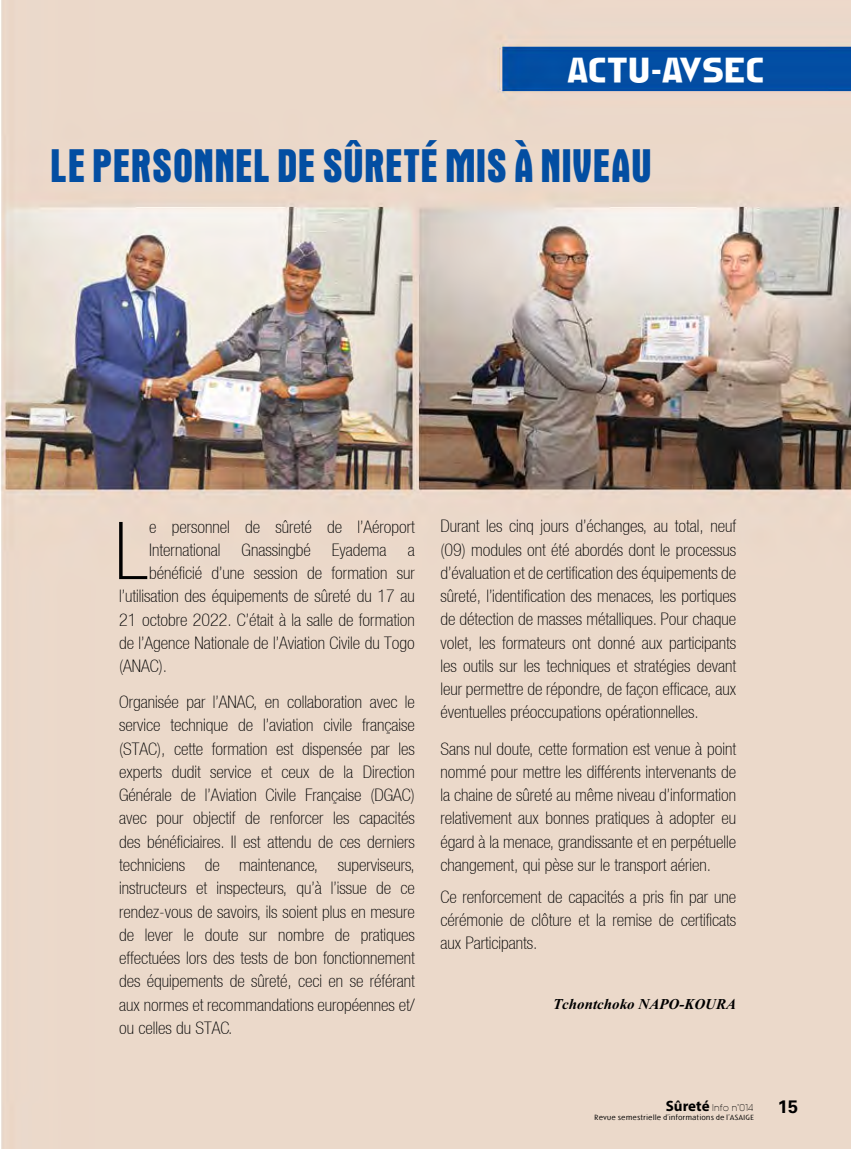
<style>
.page{position:relative;width:851px;height:1149px;background:#fff}
.page>*{position:absolute;margin:0;border:0;box-sizing:border-box;transform-origin:0 0}
.t1{font:79.2px "Context Reprise Thin Cond S Si Normal";color:#000;scale:1.04 1}
.t2{font:36px "OPTI Aurora Grotesk Nine";color:#034ea2;scale:.95 1}
.t3{font:33.75px "Agate SSK";color:#fff;scale:1.2 1}
.t4{font:700 18px "Univers";color:#000}
.t5{font:17.25px/23.2px "Context Reprise Thin Cond S Si Normal";color:#000;text-align:justify;scale:1.04 1}
.t6{font:italic 700 15px "Times New Roman";color:#000}
.t7{font:9px "Avant";color:#000}
.t8{font:300 7.2px "Linotype Spitz";color:#000;scale:1.25 1}
.s1{font-family:"Myriad Pro";font-weight:700;font-size:15px}
</style>
<div class="page">
<img style="left:1px;top:0;width:849px;height:1148px">
<h3 class="t3" style="left:567px;top:51px;width:18px">ACTU</h3>
<h3 class="t3" style="left:650px;top:51px;width:61px">-AVSEC</h3>
<h2 class="t2" style="left:48px;top:148px;width:635px">LE PERSONNEL DE SÛRETÉ MIS À NIVEAU</h2>
<h1 class="t1" style="left:114px;top:506px;width:35px">L</h1>
<p class="t5" style="left:149px;top:514px;width:257px">e personnel de sûreté de l’Aéroport</p>
<p class="t5" style="left:149px;top:537px;width:257px">International Gnassingbé Eyadema a</p>
<p class="t5" style="left:149px;top:561px;width:257px">bénéficié d’une session de formation sur</p>
<p class="t5" style="left:119px;top:584px;width:286px">l’utilisation des équipements de sûreté du 17 au</p>
<p class="t5" style="left:119px;top:607px;width:286px">21 octobre 2022. C’était à la salle de formation</p>
<p class="t5" style="left:119px;top:630px;width:286px">de l’Agence Nationale de l’Aviation Civile du Togo</p>
<p class="t5" style="left:119px;top:654px;width:48px">(ANAC).</p>
<p class="t5" style="left:119px;top:690px;width:286px">Organisée par l’ANAC, en collaboration avec le service technique de l’aviation civile française (STAC), cette formation est dispensée par les experts dudit service et ceux de la Direction Générale de l’Aviation Civile Française (DGAC) avec pour objectif de renforcer les capacités des bénéficiaires. Il est attendu de ces derniers techniciens de maintenance, superviseurs, instructeurs et inspecteurs, qu’à l’issue de ce rendez-vous de savoirs, ils soient plus en mesure de lever le doute sur nombre de pratiques effectuées lors des tests de bon fonctionnement des équipements de sûreté, ceci en se référant aux normes et recommandations européennes et/ ou celles du STAC.</p>
<p class="t5" style="left:440px;top:514px;width:286px">Durant les cinq jours d’échanges, au total, neuf (09) modules ont été abordés dont le processus d’évaluation et de certification des équipements de sûreté, l’identification des menaces, les portiques de détection de masses métalliques. Pour chaque volet, les formateurs ont donné aux participants les outils sur les techniques et stratégies devant leur permettre de répondre, de façon efficace, aux éventuelles préoccupations opérationnelles.</p>
<p class="t5" style="left:440px;top:736px;width:286px">Sans nul doute, cette formation est venue à point nommé pour mettre les différents intervenants de la chaine de sûreté au même niveau d’information relativement aux bonnes pratiques à adopter eu égard à la menace, grandissante et en perpétuelle changement, qui pèse sur le transport aérien.</p>
<p class="t5" style="left:440px;top:884px;width:286px">Ce renforcement de capacités a pris fin par une cérémonie de clôture et la remise de certificats aux Participants.</p>
<p class="t6" style="left:553px;top:994px;width:184px">Tchontchoko NAPO-KOURA</p>
<p class="t7" style="left:665px;top:1101px;width:89px"><span class="s1">Sûreté</span> Info n°014</p>
<p class="t8" style="left:594px;top:1112px;width:129px">Revue semestrielle d’informations de l’ASAIGE</p>
<p class="t4" style="left:777px;top:1095px;width:22px">15</p>
</div>
